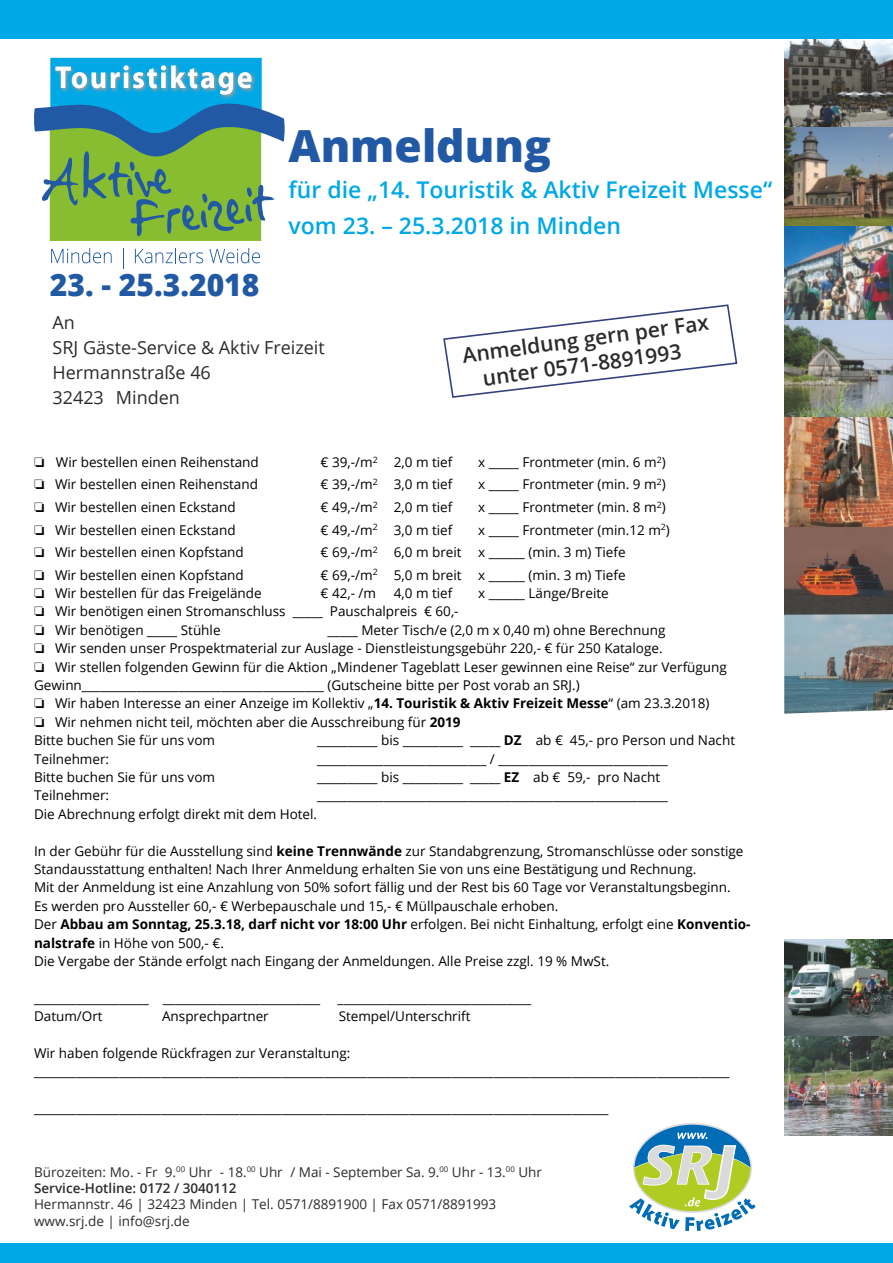
<style>
.page{position:relative;width:893px;height:1263px;background:#fff}
.page>*{position:absolute;margin:0;border:0;box-sizing:border-box;transform-origin:0 0}
.t1{font:800 44.25px "Open Sans";color:#2259a4}
.t2{font:800 30.9px "Open Sans";color:#2259a4}
.t3{font:600 22.95px/36px "Open Sans";color:#00a8e6}
.t4{font:600 21px/25.2px "Open Sans";color:#2c2b2a}
.t5{font:18px/25px "Open Sans";color:#2c2b2a}
.t6{font:13.5px/18.5px "Open Sans";color:#000}
.t7{font:13.5px/16.2px "Open Sans";color:#2c2b2a}
.s1{font-weight:700}
.s2{font-weight:600}
</style>
<div class="page">
<img style="left:784px;top:38px;width:109px;height:184px">
<img style="left:784px;top:940px;width:109px;height:96px">
<img style="left:784px;top:1036px;width:109px;height:99px">
<img style="left:784px;top:222px;width:109px;height:195px">
<img style="left:784px;top:417px;width:109px;height:197px">
<img style="left:784px;top:614px;width:109px;height:100px">
<div style="left:0;top:0;width:893px;height:38px;background:#00a8e6"></div>
<svg style="left:629px;top:1125px;width:127px;height:106px"></svg>
<svg style="left:443px;top:304px;width:295px;height:94px"></svg>
<div style="left:0;top:1244px;width:893px;height:19px;background:#00a8e6"></div>
<svg style="left:51px;top:248px;width:61px;height:15px"></svg>
<svg style="left:123px;top:248px;width:1px;height:20px"></svg>
<svg style="left:135px;top:248px;width:68px;height:15px"></svg>
<svg style="left:209px;top:248px;width:51px;height:15px"></svg>
<svg style="left:34px;top:58px;width:251px;height:183px"></svg>
<h2 class="t2" style="left:50px;top:273px;width:211px">23. - 25.3.2018</h2>
<h1 class="t1" style="left:289px;top:128px;width:264px">Anmeldung</h1>
<h3 class="t3" style="left:289px;top:174px;width:485px">für die „14. Touristik &amp; Aktiv Freizeit Messe“ vom 23. – 25.3.2018 in Minden</h3>
<h3 class="t5" style="left:53px;top:312px;width:274px">An<br>SRJ Gäste-Service &amp; Aktiv Freizeit<br>Hermannstraße 46<br>32423 Minden</h3>
<h3 class="t4" style="left:478px;top:343px;width:233px;text-indent:-17px;rotate:-8deg">Anmeldung gern per Fax unter 0571-8891993</h3>
<p class="t6" style="left:34px;top:454px;width:226px">□ Wir bestellen einen Reihenstand</p>
<p class="t6" style="left:321px;top:454px;width:133px">€ 39,-/m<sup>2</sup> 2,0 m tief</p>
<p class="t6" style="left:478px;top:454px;width:189px">x _____ Frontmeter (min. 6 m<sup>2</sup>)</p>
<p class="t6" style="left:34px;top:476px;width:225px">□ Wir bestellen einen Reihenstand</p>
<p class="t6" style="left:321px;top:476px;width:133px">€ 39,-/m<sup>2</sup> 3,0 m tief</p>
<p class="t6" style="left:478px;top:476px;width:189px">x _____ Frontmeter (min. 9 m<sup>2</sup>)</p>
<p class="t6" style="left:34px;top:499px;width:203px">□ Wir bestellen einen Eckstand</p>
<p class="t6" style="left:321px;top:499px;width:133px">€ 49,-/m<sup>2</sup> 2,0 m tief</p>
<p class="t6" style="left:478px;top:499px;width:189px">x _____ Frontmeter (min. 8 m<sup>2</sup>)</p>
<p class="t6" style="left:34px;top:522px;width:203px">□ Wir bestellen einen Eckstand</p>
<p class="t6" style="left:321px;top:522px;width:133px">€ 49,-/m<sup>2</sup> 3,0 m tief</p>
<p class="t6" style="left:478px;top:522px;width:193px">x _____ Frontmeter (min.12 m<sup>2</sup>)</p>
<p class="t6" style="left:34px;top:544px;width:211px">□ Wir bestellen einen Kopfstand</p>
<p class="t6" style="left:321px;top:544px;width:307px">€ 69,-/m<sup>2</sup> 6,0 m breit x ______ (min. 3 m) Tiefe</p>
<p class="t6" style="left:34px;top:567px;width:211px">□ Wir bestellen einen Kopfstand</p>
<p class="t6" style="left:321px;top:567px;width:307px">€ 69,-/m<sup>2</sup> 5,0 m breit x ______ (min. 3 m) Tiefe</p>
<p class="t6" style="left:34px;top:585px;width:229px">□ Wir bestellen für das Freigelände</p>
<p class="t6" style="left:321px;top:585px;width:57px">€ 42,- /m</p>
<p class="t6" style="left:394px;top:585px;width:60px">4,0 m tief</p>
<p class="t6" style="left:478px;top:585px;width:132px">x ______ Länge/Breite</p>
<p class="t6" style="left:34px;top:604px;width:426px">□ Wir benötigen einen Stromanschluss _____ Pauschalpreis € 60,-</p>
<p class="t6" style="left:34px;top:622px;width:188px">□ Wir benötigen _____ Stühle</p>
<p class="t6" style="left:328px;top:622px;width:339px">_____ Meter Tisch/e (2,0 m x 0,40 m) ohne Berechnung</p>
<p class="t6" style="left:34px;top:640px;width:630px">□ Wir senden unser Prospektmaterial zur Auslage - Dienstleistungsgebühr 220,- € für 250 Kataloge.</p>
<p class="t6" style="left:34px;top:659px;width:694px">□ Wir stellen folgenden Gewinn für die Aktion „Mindener Tageblatt Leser gewinnen eine Reise“ zur Verfügung<br>Gewinn________________________________________ (Gutscheine bitte per Post vorab an SRJ.)</p>
<p class="t6" style="left:34px;top:696px;width:677px">□ Wir haben Interesse an einer Anzeige im Kollektiv „<span class="s1">14. Touristik &amp; Aktiv Freizeit Messe</span>“ (am 23.3.2018)</p>
<p class="t6" style="left:34px;top:714px;width:428px">□ Wir nehmen nicht teil, möchten aber die Ausschreibung für <span class="s1">2019<br></span>Bitte buchen Sie für uns vom</p>
<p class="t6" style="left:317px;top:732px;width:419px">__________ bis __________ _____ <span class="s1">DZ</span> ab € 45,- pro Person und Nacht</p>
<p class="t6" style="left:34px;top:751px;width:77px">Teilnehmer:</p>
<p class="t6" style="left:317px;top:751px;width:352px">____________________________ / ____________________________</p>
<p class="t6" style="left:34px;top:769px;width:183px">Bitte buchen Sie für uns vom</p>
<p class="t6" style="left:317px;top:769px;width:345px">__________ bis __________ _____ <span class="s1">EZ</span> ab € 59,- pro Nacht</p>
<p class="t6" style="left:34px;top:788px;width:77px">Teilnehmer:</p>
<p class="t6" style="left:34px;top:788px;width:635px;text-indent:283px">__________________________________________________________<br>Die Abrechnung erfolgt direkt mit dem Hotel.</p>
<p class="t6" style="left:34px;top:843px;width:718px">In der Gebühr für die Ausstellung sind <span class="s1">keine Trennwände</span> zur Standabgrenzung, Stromanschlüsse oder sonstige Standausstattung enthalten! Nach Ihrer Anmeldung erhalten Sie von uns eine Bestätigung und Rechnung.<br>Mit der Anmeldung ist eine Anzahlung von 50% sofort fällig und der Rest bis 60 Tage vor Veranstaltungsbeginn.<br>Es werden pro Aussteller 60,- € Werbepauschale und 15,- € Müllpauschale erhoben.<br>Der <span class="s1">Abbau am Sonntag, 25.3.18, darf nicht vor 18:00 Uhr</span> erfolgen. Bei nicht Einhaltung, erfolgt eine <span class="s1">Konventio&shy;nalstrafe</span> in Höhe von 500,- €.<br>Die Vergabe der Stände erfolgt nach Eingang der Anmeldungen. Alle Preise zzgl. 19 % MwSt.</p>
<p class="t6" style="left:34px;top:990px;width:288px">___________________ __________________________</p>
<p class="t6" style="left:338px;top:990px;width:195px">________________________________</p>
<p class="t6" style="left:34px;top:1008px;width:70px">Datum/Ort</p>
<p class="t6" style="left:162px;top:1008px;width:108px">Ansprechpartner</p>
<p class="t6" style="left:339px;top:1008px;width:133px">Stempel/Unterschrift</p>
<p class="t6" style="left:34px;top:1045px;width:697px">Wir haben folgende Rückfragen zur Veranstaltung: ___________________________________________________________________________________________________________________</p>
<p class="t6" style="left:34px;top:1100px;width:576px">_______________________________________________________________________________________________</p>
<p class="t7" style="left:34px;top:1165px;width:509px">Bürozeiten: Mo. - Fr 9.<sup>00</sup> Uhr - 18.<sup>00</sup> Uhr / Mai - September Sa. 9.<sup>00</sup> Uhr - 13.<sup>00</sup> Uhr<br><span class="s2">Service-Hotline: 0172 / 3040112</span></p>
<p class="t7" style="left:34px;top:1198px;width:464px">Hermannstr. 46 | 32423 Minden | Tel. 0571/8891900 | Fax 0571/8891993 www.srj.de | info@srj.de</p>
</div>
